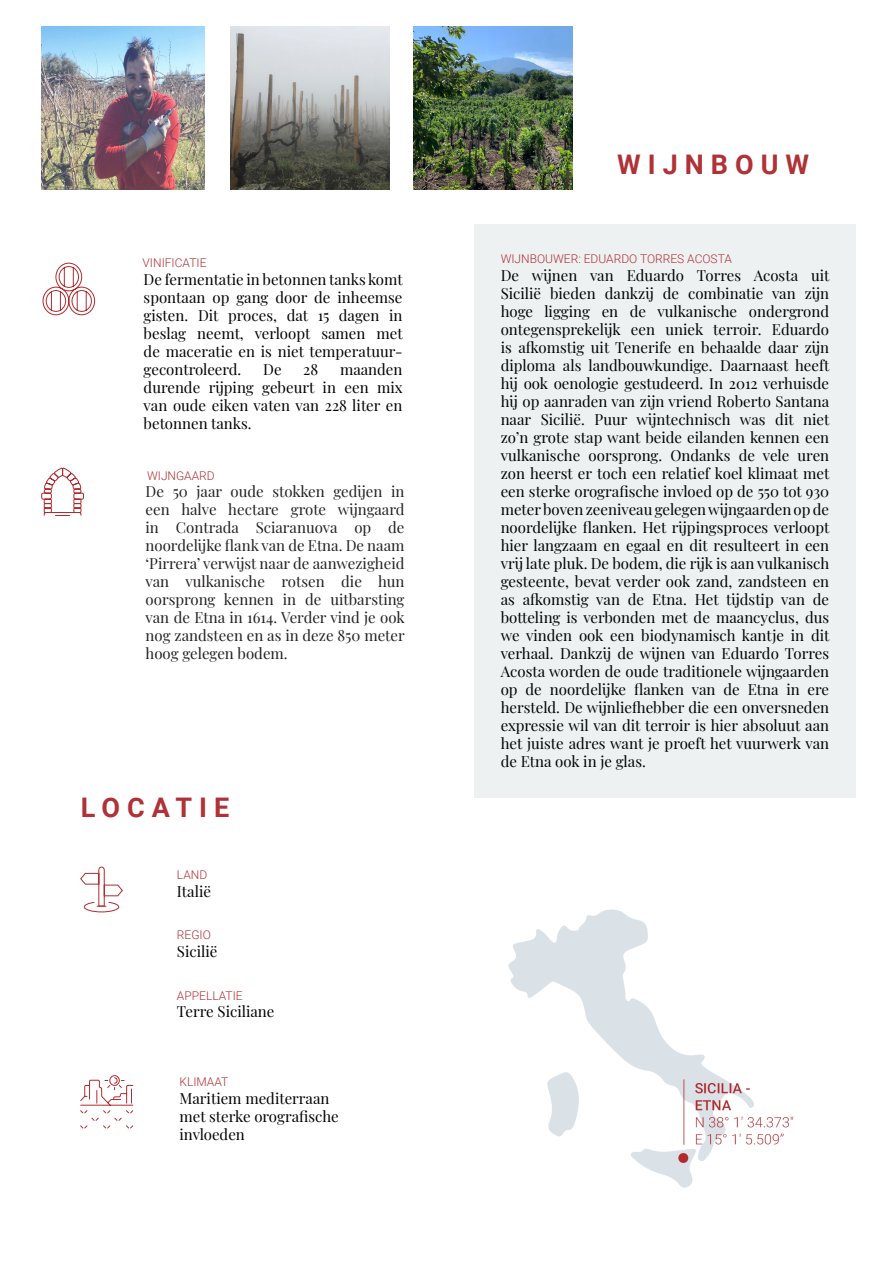
<style>
.page{position:relative;width:893px;height:1263px;background:#fff}
.page>*{position:absolute;margin:0;border:0;box-sizing:border-box;transform-origin:0 0}
.t1{font:700 27px "Roboto";letter-spacing:.26em;color:#b03136}
.t2{font:15px/18px "Playfair Display";color:#000001;text-align:justify}
.t3{font:15px/18px "Playfair Display";color:#231f20;text-align:justify}
.t4{font:300 12px "Roboto";color:#b03136}
</style>
<div class="page">
<svg style="left:80px;top:866px;width:43px;height:47px"></svg>
<img style="left:508px;top:909px;width:286px;height:279px">
<svg style="left:80px;top:1075px;width:54px;height:54px"></svg>
<div style="left:475px;top:224px;width:381px;height:574px;background:#edf1f2"></div>
<svg style="left:42px;top:262px;width:53px;height:54px"></svg>
<svg style="left:41px;top:467px;width:43px;height:49px"></svg>
<img style="left:41px;top:26px;width:163px;height:163px">
<img style="left:231px;top:26px;width:159px;height:163px">
<img style="left:414px;top:26px;width:159px;height:163px">
<p class="t4" style="left:143px;top:254px;width:65px">VINIFICATIE</p>
<p class="t2" style="left:144px;top:269px;width:261px">De fermentatie in betonnen tanks komt spontaan op gang door de inheemse gisten. Dit proces, dat 15 dagen in beslag neemt, verloopt samen met de maceratie en is niet temperatuur&shy;gecontroleerd.</p>
<p class="t2" style="left:144px;top:359px;width:261px;text-indent:196px">maanden durende rijping gebeurt in een mix van oude eiken vaten van 228 liter en betonnen tanks.</p>
<p class="t2" style="left:263px;top:359px;width:20px">De</p>
<p class="t2" style="left:303px;top:359px;width:16px">28</p>
<p class="t4" style="left:147px;top:467px;width:69px">WIJNGAARD</p>
<p class="t3" style="left:146px;top:481px;width:261px">De 50 jaar oude stokken gedijen in een halve hectare grote wijngaard in Contrada Sciaranuova op de noordelijke flank van de Etna. De naam ‘Pirrera’ verwijst naar de aanwezigheid van vulkanische rotsen die hun oorsprong kennen in de uitbarsting van de Etna in 1614. Verder vind je ook nog zandsteen en as in deze 850 meter hoog gelegen bodem.</p>
<p class="t1" style="left:81px;top:788px;width:150px">LOCATIE</p>
<p class="t4" style="left:177px;top:866px;width:32px">LAND</p>
<p class="t2" style="left:177px;top:881px;width:36px">Italië</p>
<p class="t4" style="left:177px;top:927px;width:35px">REGIO</p>
<p class="t2" style="left:177px;top:941px;width:42px">Sicilië</p>
<p class="t4" style="left:177px;top:987px;width:67px">APPELLATIE</p>
<p class="t2" style="left:177px;top:1001px;width:99px">Terre Siciliane</p>
<p class="t4" style="left:179px;top:1073px;width:50px">KLIMAAT</p>
<p class="t2" style="left:179px;top:1088px;width:161px;text-align:left">Maritiem mediterraan met sterke orografische invloeden</p>
<p class="t1" style="left:617px;top:145px;width:194px">WIJNBOUW</p>
<p class="t4" style="left:501px;top:250px;width:233px">WIJNBOUWER: EDUARDO TORRES ACOSTA</p>
<p class="t2" style="left:501px;top:265px;width:330px">De wijnen van Eduardo Torres Acosta uit Sicilië bieden dankzij de combinatie van zijn hoge ligging en de vulkanische ondergrond ontegensprekelijk een uniek terroir. Eduardo is afkomstig uit Tenerife en behaalde daar zijn diploma als landbouwkundige. Daarnaast heeft hij ook oenologie gestudeerd. In 2012 verhuisde hij op aanraden van zijn vriend Roberto Santana naar Sicilië. Puur wijntechnisch was dit niet zo’n grote stap want beide eilanden kennen een vulkanische oorsprong. Ondanks de vele uren zon heerst er toch een relatief koel klimaat met een sterke orografische invloed op de 550 tot 930 meter boven zeeniveau gelegen wijngaarden op de noordelijke flanken. Het rijpingsproces verloopt hier langzaam en egaal en dit resulteert in een vrij late pluk. De bodem, die rijk is aan vulkanisch gesteente, bevat verder ook zand, zandsteen en as afkomstig van de Etna. Het tijdstip van de botteling is verbonden met de maancyclus, dus we vinden ook een biodynamisch kantje in dit verhaal. Dankzij de wijnen van Eduardo Torres Acosta worden de oude traditionele wijngaarden op de noordelijke flanken van de Etna in ere hersteld. De wijnliefhebber die een onversneden expressie wil van dit terroir is hier absoluut aan het juiste adres want je proeft het vuurwerk van de Etna ook in je glas.</p>
</div>
